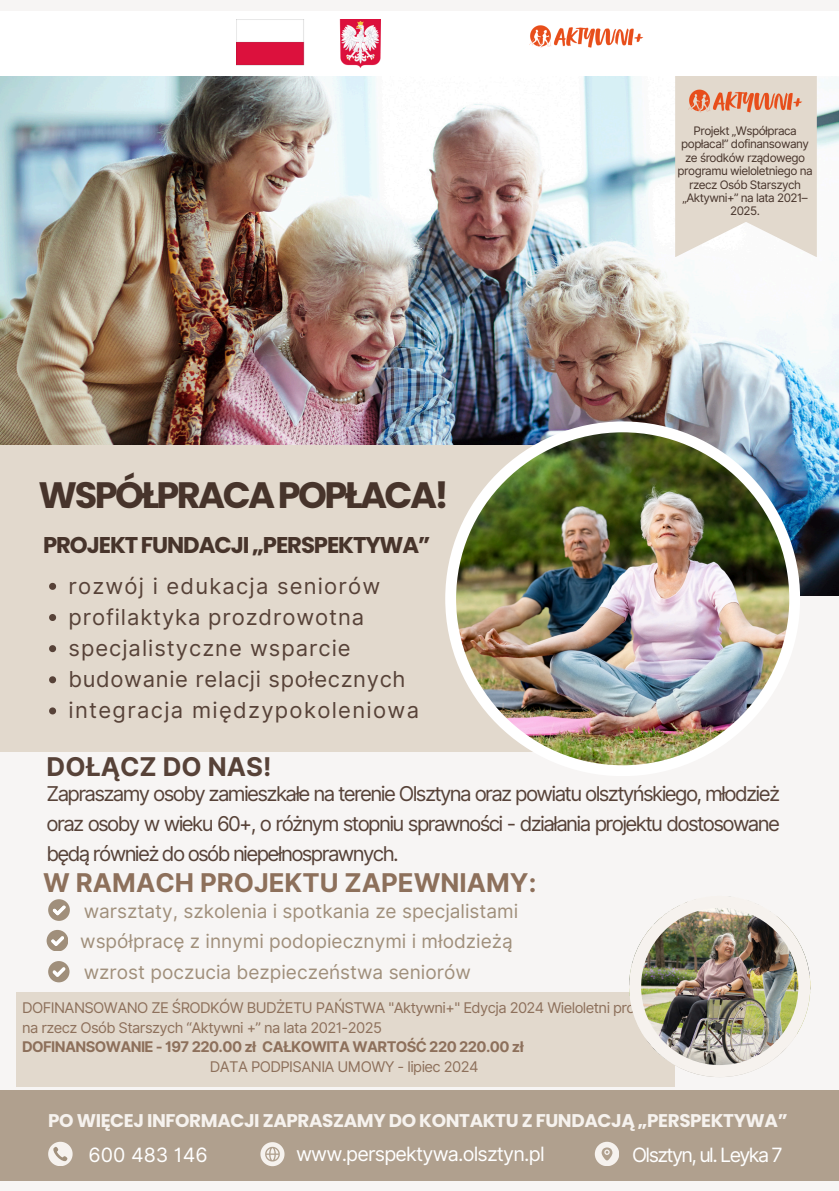
<style>
.page{position:relative;width:839px;height:1191px;background:#fff}
.page>*{position:absolute;margin:0;border:0;box-sizing:border-box;transform-origin:0 0}
.t1{font:700 36.8px "Poppins";letter-spacing:-.07em;color:#47342b}
.t2{font:700 25.8px "Inter";color:#8d705b}
.t3{font:700 25.8px "Inter";color:#574238}
.t4{font:700 22.8px "Poppins";letter-spacing:-.05em;color:#47342b}
.t5{font:22px "Inter";letter-spacing:.045em;color:#574238}
.t6{font:20.4px/30px "Inter";letter-spacing:-.08em;color:#574238;text-align:justify}
.t7{font:19.8px "Inter";letter-spacing:-.04em;color:#fff}
.t8{font:19.8px "Inter";letter-spacing:-.08em;color:#fff}
.t9{font:19.8px "Inter";color:#fff}
.t10{font:19px "Inter";color:#a08f7b}
.t11{font:700 18.4px "Poppins";letter-spacing:-.02em;color:#f6f2ee}
.t12{font:14.8px/19.6px "Inter";letter-spacing:-.04em;color:#8d705b}
.t13{font:700 14.8px "Inter";letter-spacing:-.04em;color:#8d705b}
.t14{font:11.8px/13.4px "Inter";letter-spacing:-.045em;color:#47342b;text-align:center}
</style>
<div class="page">
<div style="left:0;top:0;width:838px;height:1191px;background:#f7f5f4"></div>
<img style="left:0;top:76px;width:838px;height:519px">
<div style="left:0;top:446px;width:600px;height:306px;background:#e2d9cd"></div>
<div style="left:445px;top:421px;width:355px;height:355px;background:#fff;border-radius:50%"></div>
<img style="left:456px;top:432px;width:333px;height:333px;border-radius:50%">
<svg style="left:48px;top:899px;width:21px;height:21px"></svg>
<svg style="left:47px;top:930px;width:21px;height:21px"></svg>
<svg style="left:48px;top:961px;width:21px;height:21px"></svg>
<svg style="left:675px;top:125px;width:141px;height:132px;background:#e5ddd3"></svg>
<img style="left:675px;top:76px;width:141px;height:49px">
<div style="left:0;top:1091px;width:838px;height:90px;background:#b0a08e"></div>
<svg style="left:48px;top:1142px;width:24px;height:24px"></svg>
<svg style="left:260px;top:1142px;width:24px;height:24px"></svg>
<svg style="left:594px;top:1142px;width:24px;height:24px"></svg>
<div style="left:16px;top:992px;width:659px;height:94px;background:#e2d9cd"></div>
<svg style="left:49px;top:583px;width:7px;height:7px"></svg>
<svg style="left:49px;top:614px;width:7px;height:7px"></svg>
<svg style="left:49px;top:645px;width:7px;height:7px"></svg>
<svg style="left:49px;top:676px;width:7px;height:7px"></svg>
<svg style="left:49px;top:707px;width:7px;height:7px"></svg>
<div style="left:0;top:11px;width:838px;height:65px;background:#fff"></div>
<img style="left:237px;top:19px;width:144px;height:48px">
<img style="left:529px;top:25px;width:115px;height:23px">
<img style="left:629px;top:896px;width:181px;height:181px">
<h2 class="t1" style="left:39px;top:470px;width:412px">WSPÓŁPRACAPOPŁACA!</h2>
<p class="t4" style="left:43px;top:529px;width:389px">PROJEKT FUNDACJI „PERSPEKTYWA”</p>
<p class="t5" style="left:68px;top:573px;width:313px">rozwój i edukacja seniorów</p>
<h5 class="t5" style="left:68px;top:604px;width:297px">profilaktyka prozdrowotna</h5>
<p class="t5" style="left:68px;top:635px;width:284px">specjalistyczne wsparcie</p>
<h5 class="t5" style="left:68px;top:666px;width:338px">budowanie relacji społecznych</h5>
<p class="t5" style="left:68px;top:697px;width:352px">integracja międzypokoleniowa</p>
<h5 class="t3" style="left:47px;top:751px;width:226px">DOŁĄCZ DO NAS!</h5>
<p class="t14" style="left:677px;top:124px;width:136px">Projekt „Współpraca popłaca!” dofinansowany ze środków rządowego programu wieloletniego na rzecz Osób Starszych „Aktywni+” na lata 2021–<br>2025.</p>
<p class="t6" style="left:47px;top:779px;width:735px">Zapraszamy osoby zamieszkałe na terenie Olsztyna oraz powiatu olsztyńskiego, młodzież oraz osoby w wieku 60+, o różnym stopniu sprawności - działania projektu dostosowane będą również do osób niepełnosprawnych.</p>
<p class="t2" style="left:43px;top:867px;width:495px">W RAMACH PROJEKTU ZAPEWNIAMY:</p>
<p class="t10" style="left:84px;top:900px;width:436px">warsztaty, szkolenia i spotkania ze specjalistami</p>
<h5 class="t10" style="left:80px;top:929px;width:434px">współpracę z innymi podopiecznymi i młodzieżą</h5>
<h2 class="t10" style="left:84px;top:960px;width:388px">wzrost poczucia bezpieczeństwa seniorów</h2>
<p class="t12" style="left:22px;top:998px;width:648px">DOFINANSOWANO ZE ŚRODKÓW BUDŻETU PAŃSTWA "Aktywni+" Edycja 2024 Wieloletni program na rzecz Osób Starszych “Aktywni +” na lata 2021-2025</p>
<p class="t13" style="left:22px;top:1038px;width:503px">DOFINANSOWANIE - 197 220.00 zł CAŁKOWITA WARTOŚĆ 220 220.00 zł</p>
<p class="t12" style="left:210px;top:1057px;width:270px">DATA PODPISANIA UMOWY - lipiec 2024</p>
<p class="t11" style="left:48px;top:1107px;width:741px">PO WIĘCEJ INFORMACJI ZAPRASZAMY DO KONTAKTU Z FUNDACJĄ „PERSPEKTYWA”</p>
<p class="t9" style="left:89px;top:1143px;width:120px">600 483 146</p>
<h1 class="t7" style="left:296px;top:1142px;width:250px">www.perspektywa.olsztyn.pl</h1>
<h3 class="t8" style="left:632px;top:1143px;width:152px">Olsztyn, ul. Leyka 7</h3>
</div>
